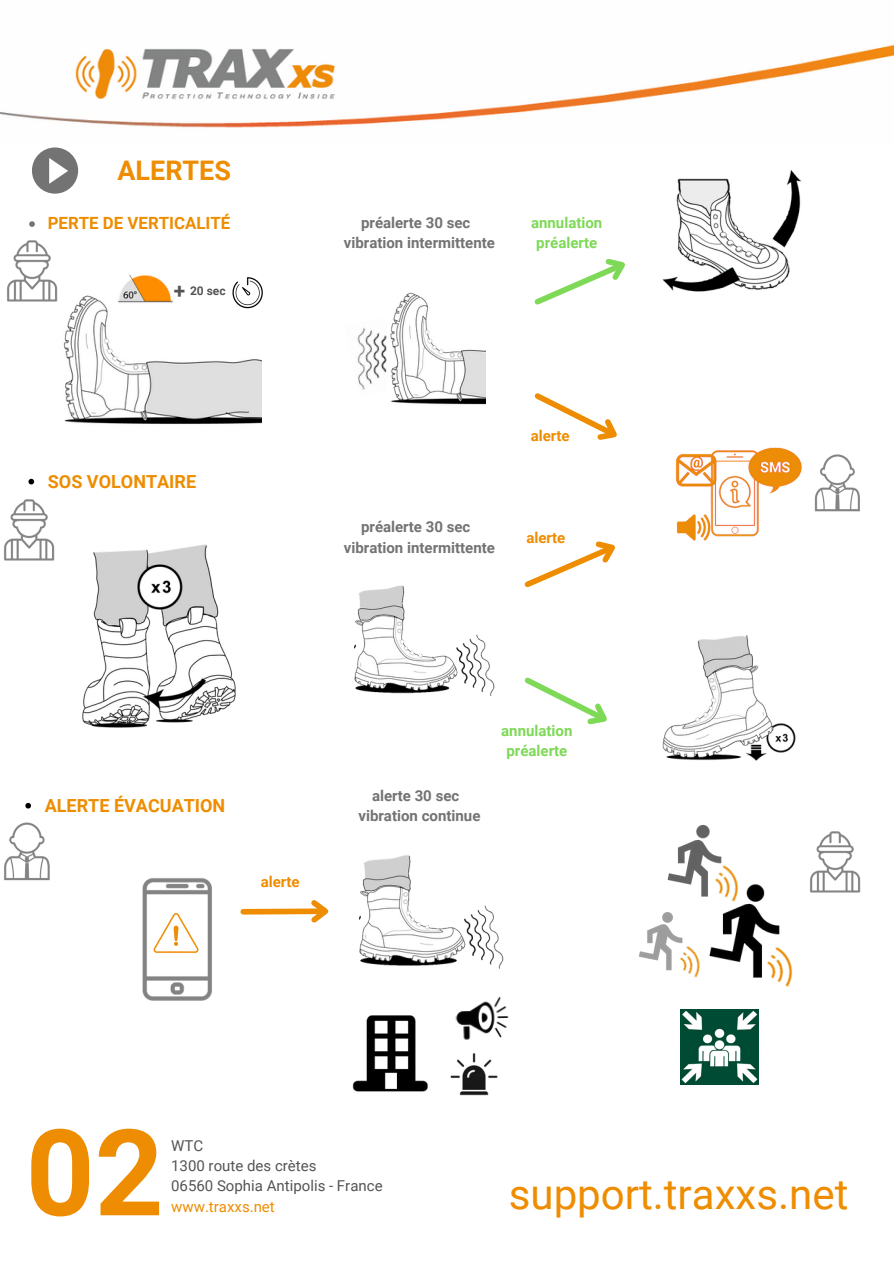
<style>
.page{position:relative;width:894px;height:1264px;background:#fff}
.page>*{position:absolute;margin:0;border:0;box-sizing:border-box;transform-origin:0 0}
.t1{font:700 120.15px "Roboto";color:#ee8d01}
.t2{font:42px "Roboto";color:#ee8d01}
.t3{font:700 27px "Roboto";color:#ee8d01}
.t4{font:700 21px "Roboto";color:#545454}
.t5{font:700 18px "Roboto";color:#ee8d01}
.t6{font:700 16.8px "Roboto";color:#ee8d01}
.t7{font:700 15px "Roboto";color:#737373}
.t8{font:15px "Roboto";color:#545454}
.t9{font:700 15px "Roboto";color:#7ed957}
.t10{font:700 15px "Roboto";color:#ee8d01}
.t11{font:15px "Roboto";color:#ee8d01}
.t12{font:700 12px "Roboto";color:#545454}
</style>
<div class="page">
<svg style="left:32px;top:147px;width:46px;height:47px"></svg>
<img style="left:63px;top:295px;width:198px;height:129px">
<img style="left:82px;top:544px;width:154px;height:184px">
<img style="left:662px;top:635px;width:134px;height:126px">
<img style="left:710px;top:884px;width:70px;height:94px">
<img style="left:455px;top:996px;width:54px;height:44px">
<img style="left:352px;top:1015px;width:76px;height:77px">
<img style="left:680px;top:1009px;width:78px;height:75px">
<img style="left:227px;top:277px;width:36px;height:35px">
<img style="left:359px;top:855px;width:145px;height:114px">
<img style="left:662px;top:170px;width:140px;height:122px">
<img style="left:113px;top:274px;width:71px;height:41px">
<img style="left:357px;top:327px;width:30px;height:63px">
<img style="left:390px;top:292px;width:95px;height:113px">
<img style="left:142px;top:878px;width:70px;height:123px">
<img style="left:4px;top:822px;width:46px;height:59px">
<img style="left:150px;top:907px;width:52px;height:51px">
<img style="left:667px;top:825px;width:55px;height:72px">
<img style="left:638px;top:912px;width:45px;height:59px">
<img style="left:754px;top:943px;width:39px;height:44px">
<img style="left:670px;top:943px;width:40px;height:35px">
<img style="left:676px;top:447px;width:124px;height:94px">
<img style="left:704px;top:861px;width:46px;height:47px">
<svg style="left:534px;top:259px;width:91px;height:46px"></svg>
<svg style="left:524px;top:541px;width:91px;height:47px"></svg>
<svg style="left:524px;top:677px;width:83px;height:48px"></svg>
<svg style="left:534px;top:393px;width:83px;height:47px"></svg>
<svg style="left:240px;top:900px;width:89px;height:23px"></svg>
<img style="left:354px;top:585px;width:141px;height:111px">
<img style="left:4px;top:499px;width:51px;height:62px">
<img style="left:7px;top:240px;width:64px;height:70px">
<img style="left:800px;top:454px;width:60px;height:58px">
<img style="left:450px;top:1053px;width:48px;height:43px">
<img style="left:810px;top:831px;width:51px;height:62px">
<svg style="left:29px;top:221px;width:6px;height:6px"></svg>
<svg style="left:28px;top:479px;width:6px;height:5px"></svg>
<svg style="left:25px;top:803px;width:6px;height:5px"></svg>
<img style="left:0;top:45px;width:893px;height:83px">
<p class="t3" style="left:117px;top:154px;width:115px">ALERTES</p>
<p class="t6" style="left:48px;top:213px;width:184px">PERTE DE VERTICALITÉ</p>
<p class="t4" style="left:174px;top:278px;width:13px">+</p>
<p class="t12" style="left:190px;top:284px;width:37px">20 sec</p>
<p class="t5" style="left:48px;top:471px;width:150px">SOS VOLONTAIRE</p>
<p class="t7" style="left:361px;top:214px;width:111px">préalerte 30 sec</p>
<p class="t7" style="left:344px;top:234px;width:153px">vibration intermittente</p>
<p class="t9" style="left:531px;top:214px;width:73px">annulation</p>
<p class="t9" style="left:536px;top:234px;width:62px">préalerte</p>
<p class="t7" style="left:361px;top:518px;width:111px">préalerte 30 sec</p>
<p class="t7" style="left:344px;top:538px;width:153px">vibration intermittente</p>
<p class="t10" style="left:530px;top:426px;width:40px">alerte</p>
<p class="t10" style="left:526px;top:529px;width:40px">alerte</p>
<p class="t5" style="left:45px;top:795px;width:182px">ALERTE ÉVACUATION</p>
<p class="t10" style="left:261px;top:873px;width:40px">alerte</p>
<p class="t7" style="left:372px;top:787px;width:89px">alerte 30 sec</p>
<p class="t7" style="left:358px;top:807px;width:123px">vibration continue</p>
<p class="t9" style="left:501px;top:721px;width:73px">annulation</p>
<p class="t9" style="left:506px;top:742px;width:62px">préalerte</p>
<p class="t1" style="left:26px;top:1103px;width:139px">02</p>
<p class="t8" style="left:171px;top:1136px;width:34px">WTC</p>
<p class="t8" style="left:171px;top:1157px;width:147px">1300 route des crètes</p>
<p class="t8" style="left:171px;top:1177px;width:213px">06560 Sophia Antipolis - France</p>
<p class="t11" style="left:171px;top:1197px;width:105px">www.traxxs.net</p>
<p class="t2" style="left:508px;top:1169px;width:341px">support.traxxs.net</p>
</div>
